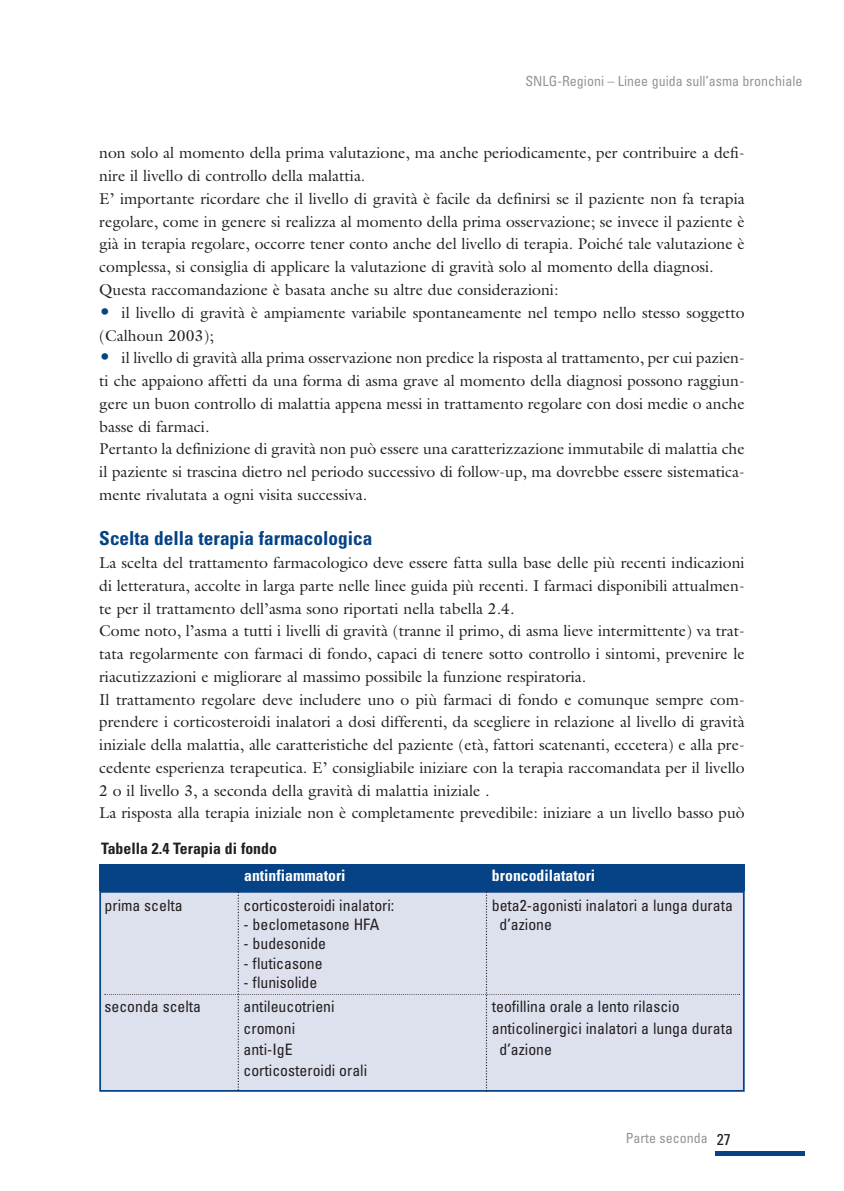
<style>
.page{position:relative;width:844px;height:1191px;background:#fff}
.page>*{position:absolute;margin:0;border:0;box-sizing:border-box;transform-origin:0 0}
.t1{font:700 condensed 19.25px "Univers";color:#054286}
.t2{font:15.75px/22.8px "Galliard";color:#231f20}
.t3{font:condensed 15.75px "Univers";color:#231f20}
.t4{font:700 condensed 15.75px "Univers";color:#fff}
.t5{font:700 condensed 15.75px "Univers";color:#231f20}
.t6{font:condensed 14px "Univers";color:#939598}
.s1{font-size:19.25px;color:#054286}
.s2{font-size:15.75px;color:#231f20}
</style>
<div class="page">
<div style="left:715px;top:1151px;width:89px;height:5px;background:#054286"></div>
<div style="left:99px;top:864px;width:645px;height:27px;background:#054286"></div>
<div style="left:104px;top:891px;width:635px;height:200px;background:#dde0ed"></div>
<p class="t6" style="left:525px;top:72px;width:278px">SNLG-Regioni – Linee guida sull’asma bronchiale</p>
<p class="t2" style="left:99px;top:141px;width:646px">non solo al momento della prima valutazione, ma anche periodicamente, per contribuire a defi&shy;nire il livello di controllo della malattia.<br>E’ importante ricordare che il livello di gravità è facile da definirsi se il paziente non fa terapia regolare, come in genere si realizza al momento della prima osservazione; se invece il paziente è già in terapia regolare, occorre tener conto anche del livello di terapia. Poiché tale valutazione è complessa, si consiglia di applicare la valutazione di gravità solo al momento della diagnosi.<br>Questa raccomandazione è basata anche su altre due considerazioni:</p>
<p class="t2" style="left:99px;top:301px;width:646px"><span class="s1">•</span> il livello di gravità è ampiamente variabile spontaneamente nel tempo nello stesso soggetto (Calhoun 2003);</p>
<p class="t2" style="left:99px;top:346px;width:646px"><span class="s1">•</span> il livello di gravità alla prima osservazione non predice la risposta al trattamento, per cui pazien&shy;ti che appaiono affetti da una forma di asma grave al momento della diagnosi possono raggiun&shy;gere un buon controllo di malattia appena messi in trattamento regolare con dosi medie o anche basse di farmaci.<br>Pertanto la definizione di gravità non può essere una caratterizzazione immutabile di malattia che il paziente si trascina dietro nel periodo successivo di follow-up, ma dovrebbe essere sistematica&shy;mente rivalutata a ogni visita successiva.</p>
<p class="t1" style="left:99px;top:526px;width:274px">Scelta della terapia farmacologica</p>
<p class="t2" style="left:99px;top:551px;width:646px">La scelta del trattamento farmacologico deve essere fatta sulla base delle più recenti indicazioni di letteratura, accolte in larga parte nelle linee guida più recenti. I farmaci disponibili attualmen&shy;te per il trattamento dell’asma sono riportati nella tabella 2.4.<br>Come noto, l’asma a tutti i livelli di gravità (tranne il primo, di asma lieve intermittente) va trat&shy;tata regolarmente con farmaci di fondo, capaci di tenere sotto controllo i sintomi, prevenire le riacutizzazioni e migliorare al massimo possibile la funzione respiratoria.<br>Il trattamento regolare deve includere uno o più farmaci di fondo e comunque sempre com&shy;prendere i corticosteroidi inalatori a dosi differenti, da scegliere in relazione al livello di gravità iniziale della malattia, alle caratteristiche del paziente (età, fattori scatenanti, eccetera) e alla pre&shy;cedente esperienza terapeutica. E’ consigliabile iniziare con la terapia raccomandata per il livello 2 o il livello 3, a seconda della gravità di malattia iniziale .<br>La risposta alla terapia iniziale non è completamente prevedibile: iniziare a un livello basso può</p>
<p class="t5" style="left:101px;top:839px;width:177px">Tabella 2.4 Terapia di fondo</p>
<p class="t4" style="left:244px;top:865px;width:103px">antinfiammatori</p>
<p class="t4" style="left:492px;top:865px;width:105px">broncodilatatori</p>
<p class="t3" style="left:104px;top:895px;width:80px">prima scelta</p>
<p class="t3" style="left:243px;top:895px;width:152px">corticosteroidi inalatori:</p>
<p class="t3" style="left:491px;top:895px;width:243px">beta2-agonisti inalatori a lunga durata</p>
<p class="t3" style="left:243px;top:914px;width:137px">- beclometasone HFA</p>
<p class="t3" style="left:499px;top:914px;width:54px">d’azione</p>
<p class="t3" style="left:243px;top:934px;width:84px">- budesonide</p>
<p class="t3" style="left:243px;top:953px;width:81px">- fluticasone</p>
<p class="t3" style="left:243px;top:972px;width:75px">- flunisolide</p>
<p class="t3" style="left:104px;top:997px;width:98px">seconda scelta</p>
<p class="t3" style="left:243px;top:997px;width:92px">antileucotrieni</p>
<p class="t3" style="left:491px;top:997px;width:189px">teofillina orale a lento rilascio</p>
<p class="t3" style="left:243px;top:1018px;width:53px">cromoni</p>
<p class="t3" style="left:491px;top:1018px;width:243px">anticolinergici inalatori a lunga durata</p>
<p class="t3" style="left:243px;top:1039px;width:50px">anti-IgE</p>
<p class="t3" style="left:499px;top:1039px;width:54px">d’azione</p>
<p class="t3" style="left:243px;top:1060px;width:125px">corticosteroidi orali</p>
<p class="t6" style="left:625px;top:1129px;width:106px">Parte seconda <span class="s2">27</span></p>
</div>
